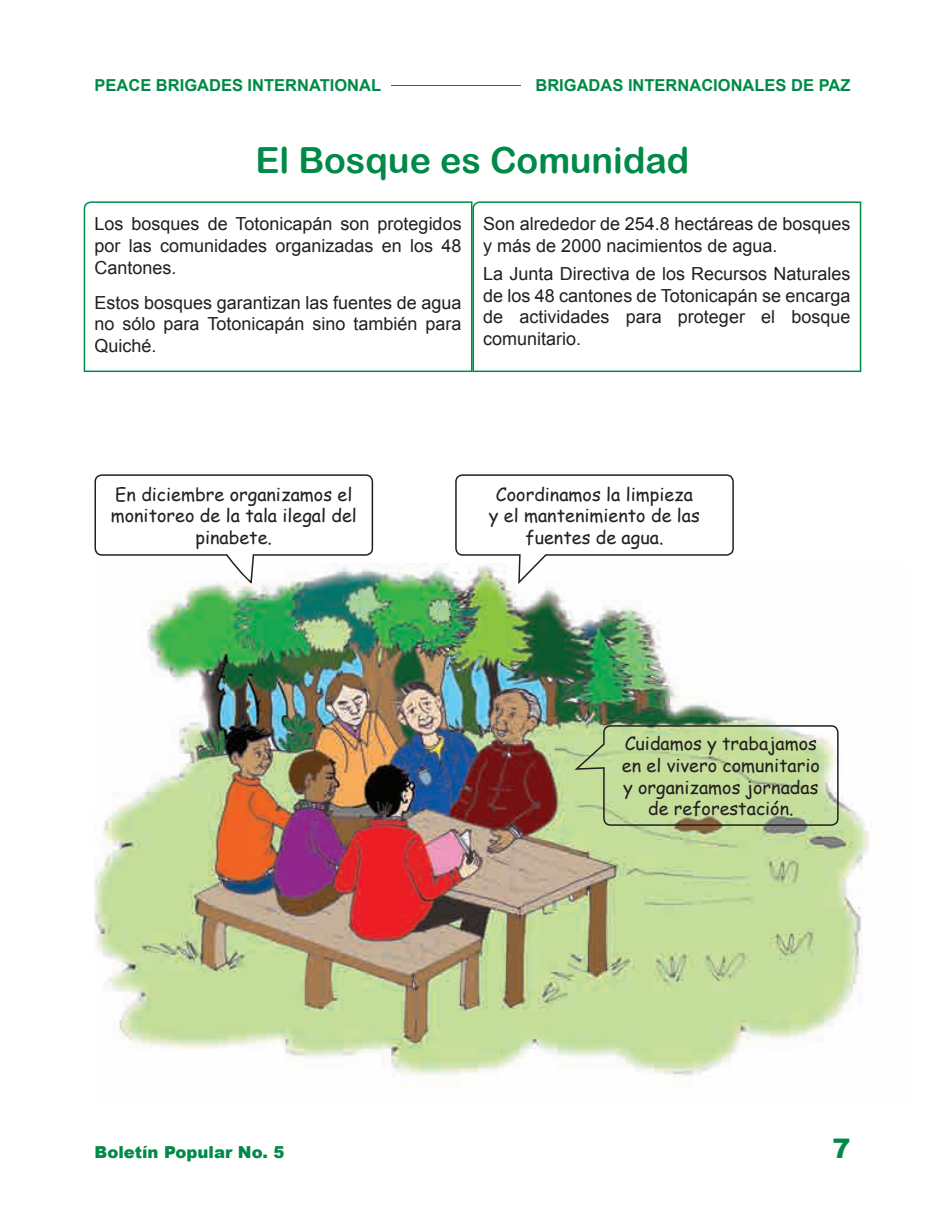
<style>
.page{position:relative;width:945px;height:1215px;background:#fff}
.page>*{position:absolute;margin:0;border:0;box-sizing:border-box;transform-origin:0 0}
.t1{font:36px "Arial Rounded MT Bold";color:#008a47}
.t2{font:900 27px "Arial";color:#008a47}
.t3{font:18px/21.6px "Arial";color:#231f20;text-align:justify}
.t4{font:18px/21.6px "Comic Sans MS";color:#231f20;text-align:center}
.t5{font:700 16.5px "Arial";color:#008a47}
.t6{font:900 16.5px "Arial";color:#008a47}
</style>
<div class="page">
<hr style="left:391px;top:85px;width:130px;height:1px;background:#008a47">
<img style="left:94px;top:563px;width:775px;height:524px">
<svg style="left:84px;top:201px;width:388px;height:171px"></svg>
<svg style="left:472px;top:201px;width:389px;height:171px"></svg>
<svg style="left:94px;top:474px;width:279px;height:110px"></svg>
<svg style="left:455px;top:474px;width:279px;height:110px"></svg>
<svg style="left:575px;top:725px;width:264px;height:101px"></svg>
<p class="t5" style="left:94px;top:74px;width:288px">PEACE BRIGADES INTERNATIONAL</p>
<p class="t5" style="left:535px;top:74px;width:317px">BRIGADAS INTERNACIONALES DE PAZ</p>
<h1 class="t1" style="left:256px;top:139px;width:435px">El Bosque es Comunidad</h1>
<p class="t3" style="left:94px;top:213px;width:369px">Los bosques de Totonicapán son protegidos por las comunidades organizadas en los 48<br>Cantones.</p>
<p class="t3" style="left:94px;top:292px;width:369px">Estos bosques garantizan las fuentes de agua no sólo para Totonicapán sino también para Quiché.</p>
<p class="t3" style="left:483px;top:213px;width:369px">Son alrededor de 254.8 hectáreas de bosques y más de 2000 nacimientos de agua.</p>
<p class="t3" style="left:483px;top:263px;width:369px">La Junta Directiva de los Recursos Naturales de los 48 cantones de Totonicapán se encarga de actividades para proteger el bosque comunitario.</p>
<p class="t4" style="left:111px;top:483px;width:248px">En diciembre organizamos el monitoreo de la tala ilegal del pinabete.</p>
<p class="t4" style="left:489px;top:483px;width:212px">Coordinamos la limpieza y el mantenimiento de las fuentes de agua.</p>
<p class="t4" style="left:622px;top:732px;width:200px">Cuidamos y trabajamos en el vivero comunitario y organizamos jornadas de reforestación.</p>
<p class="t6" style="left:94px;top:1140px;width:191px">Boletín Popular No. 5</p>
<h2 class="t2" style="left:832px;top:1129px;width:20px">7</h2>
</div>
